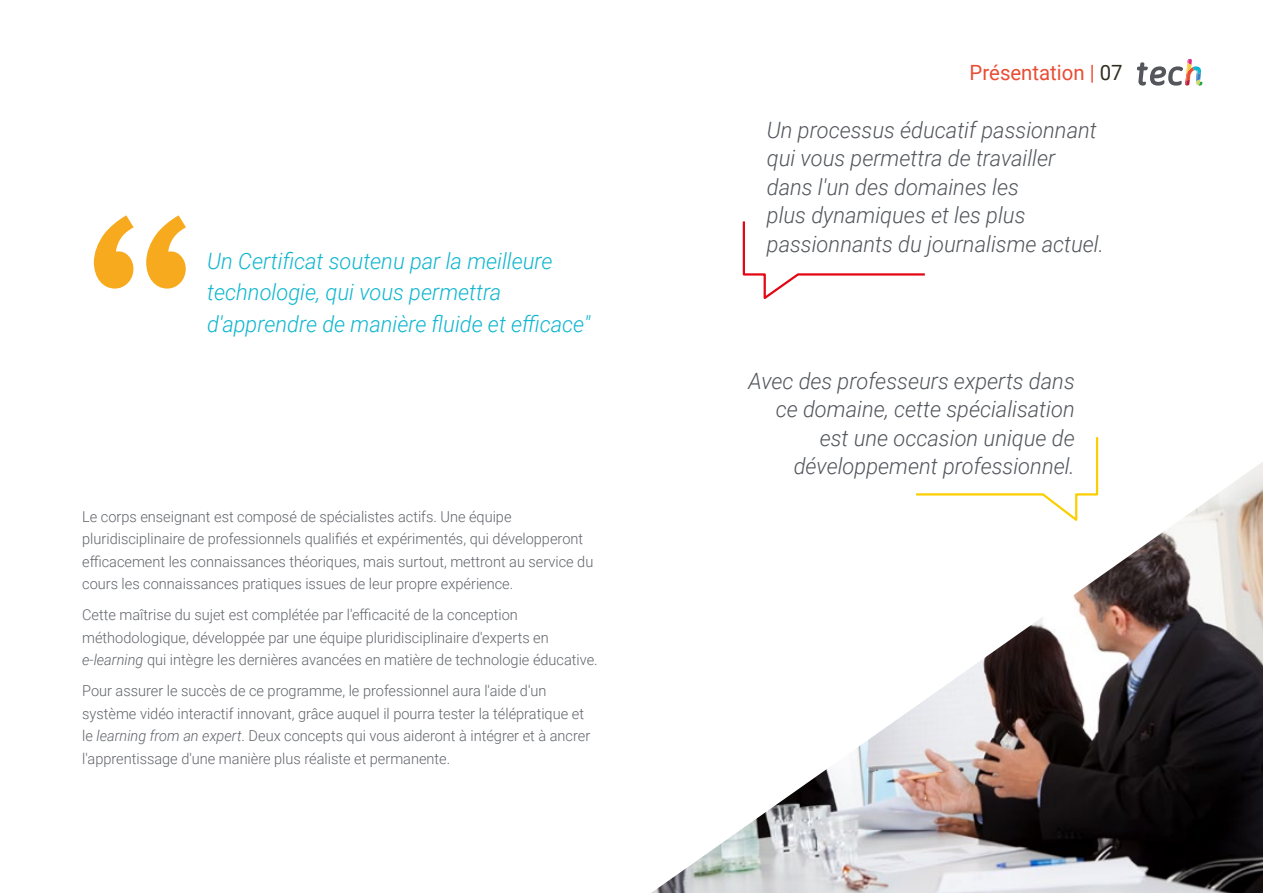
<style>
.page{position:relative;width:1263px;height:893px;background:#fff}
.page>*{position:absolute;margin:0;border:0;box-sizing:border-box;transform-origin:0 0}
.t1{font:italic 300 22.5px/28.5px "Roboto";color:#52555b;text-align:right}
.t2{font:italic 300 22.5px/31.5px "Roboto";color:#0fb6cf}
.t3{font:21px "Roboto";color:#e94d35}
.t4{font:300 15px/22.5px "Roboto";color:#61646a}
.s1{font-style:italic}
.s2{color:#312e20}
</style>
<div class="page">
<svg style="left:1096px;top:437px;width:3px;height:24px"></svg>
<svg style="left:742px;top:221px;width:183px;height:78px"></svg>
<svg style="left:1137px;top:59px;width:65px;height:27px"></svg>
<img style="left:651px;top:461px;width:612px;height:432px">
<svg style="left:94px;top:215px;width:92px;height:74px"></svg>
<h1 class="t2" style="left:207px;top:244px;width:384px">Un Certificat soutenu par la meilleure technologie, qui vous permettra d'apprendre de manière fluide et efficace"</h1>
<p class="t4" style="left:82px;top:504px;width:513px">Le corps enseignant est composé de spécialistes actifs. Une équipe pluridisciplinaire de professionnels qualifiés et expérimentés, qui développeront efficacement les connaissances théoriques, mais surtout, mettront au service du cours les connaissances pratiques issues de leur propre expérience.</p>
<p class="t4" style="left:82px;top:603px;width:517px">Cette maîtrise du sujet est complétée par l'efficacité de la conception méthodologique, développée par une équipe pluridisciplinaire d'experts en <span class="s1">e-learning</span> qui intègre les dernières avancées en matière de technologie éducative.</p>
<p class="t4" style="left:82px;top:679px;width:509px">Pour assurer le succès de ce programme, le professionnel aura l'aide d'un système vidéo interactif innovant, grâce auquel il pourra tester la télépratique et le <span class="s1">learning from an expert</span>. Deux concepts qui vous aideront à intégrer et à ancrer l'apprentissage d'une manière plus réaliste et permanente.</p>
<h2 class="t3" style="left:970px;top:57px;width:155px">Présentation | <span class="s2">07</span></h2>
<h1 class="t1" style="left:767px;top:115px;width:339px;text-align:left">Un processus éducatif passionnant qui vous permettra de travailler dans l'un des domaines les<br>plus dynamiques et les plus passionnants du journalisme actuel.</h1>
<h1 class="t1" style="left:748px;top:366px;width:328px">Avec des professeurs experts dans ce domaine, cette spécialisation est une occasion unique de développement professionnel.</h1>
</div>
